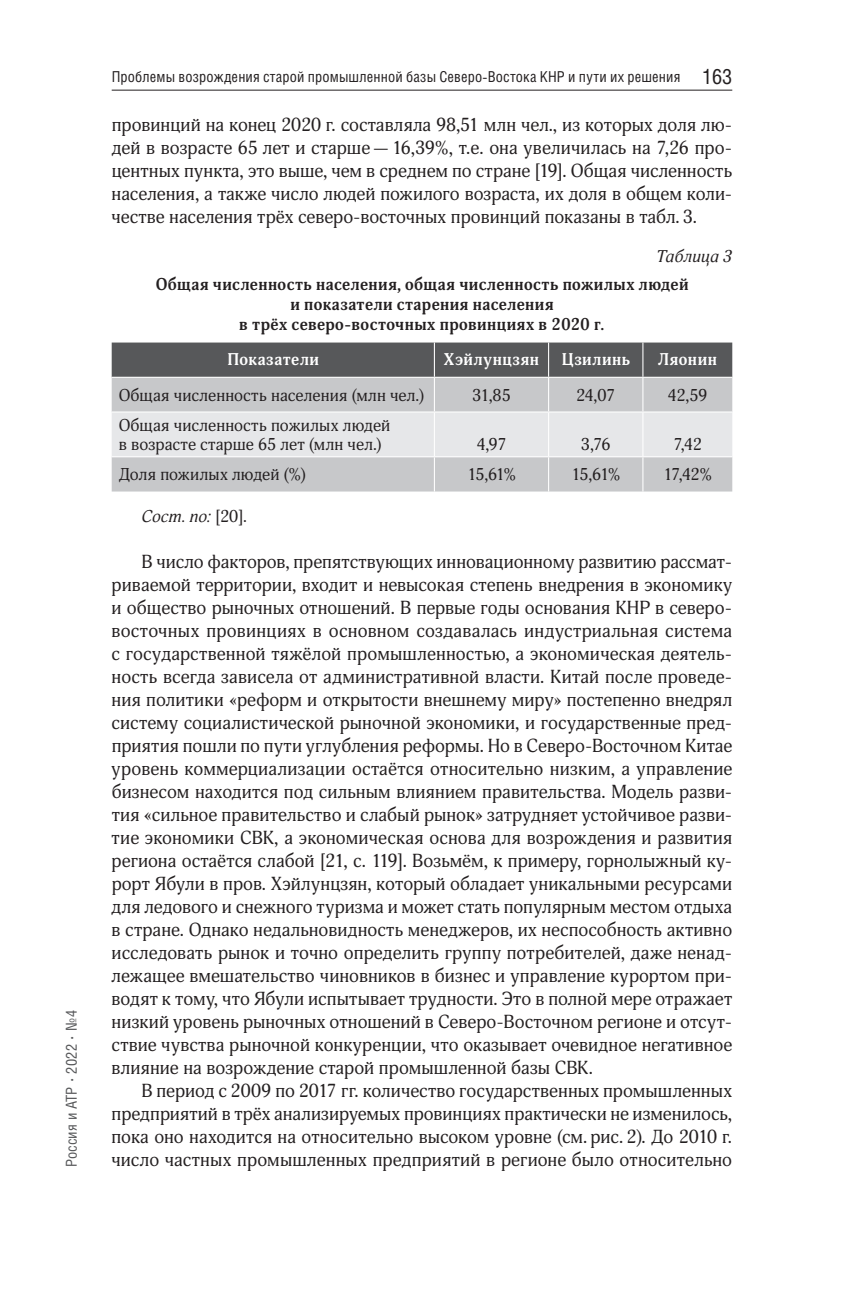
<style>
.page{position:relative;width:844px;height:1290px;background:#fff}
.page>*{position:absolute;margin:0;border:0;box-sizing:border-box;transform-origin:0 0}
.t1{font:21px "Helios Cond C";color:#231f20}
.t2{font:18.55px/22.9px "Adonis C";letter-spacing:.005em;color:#231f20;text-align:justify}
.t3{font:16.8px/18.6px "Adonis C";letter-spacing:.005em;color:#231f20}
.t4{font:700 16.8px/20.1px "Adonis C";letter-spacing:.025em;color:#231f20;text-align:center}
.t5{font:700 16.8px "Adonis C";letter-spacing:.03em;color:#fff}
.t6{font:italic 16.8px "Adonis C";letter-spacing:.005em;color:#231f20}
.t7{font:15.05px "Helios Cond C";letter-spacing:.01em;color:#231f20}
.t8{font:15.05px "Helios Cond C";letter-spacing:.005em;color:#57585a}
.s1{font-family:"Cambria";font-size:15.58px}
.s2{font-style:normal}
</style>
<div class="page">
<hr style="left:112px;top:90px;width:620px;height:1px;background:#231f20">
<div style="left:112px;top:342px;width:620px;height:35px;background:#57585a"></div>
<div style="left:112px;top:378px;width:620px;height:113px;background:#c7c8ca"></div>
<div style="left:112px;top:412px;width:620px;height:44px;background:#e6e7e9"></div>
<hr style="left:434px;top:342px;width:1px;height:35px;background:#fff">
<hr style="left:548px;top:342px;width:1px;height:35px;background:#fff">
<hr style="left:642px;top:342px;width:1px;height:35px;background:#fff">
<hr style="left:434px;top:378px;width:1px;height:33px;background:#fff">
<hr style="left:548px;top:378px;width:1px;height:33px;background:#fff">
<hr style="left:642px;top:378px;width:1px;height:33px;background:#fff">
<hr style="left:112px;top:411px;width:322px;height:1px;background:#fff">
<hr style="left:434px;top:411px;width:114px;height:1px;background:#fff">
<hr style="left:434px;top:412px;width:1px;height:44px;background:#fff">
<hr style="left:548px;top:411px;width:94px;height:1px;background:#fff">
<hr style="left:548px;top:412px;width:1px;height:44px;background:#fff">
<hr style="left:642px;top:411px;width:90px;height:1px;background:#fff">
<hr style="left:642px;top:412px;width:1px;height:44px;background:#fff">
<hr style="left:112px;top:456px;width:322px;height:1px;background:#fff">
<hr style="left:434px;top:456px;width:114px;height:1px;background:#fff">
<hr style="left:434px;top:457px;width:1px;height:34px;background:#fff">
<hr style="left:548px;top:456px;width:94px;height:1px;background:#fff">
<hr style="left:548px;top:457px;width:1px;height:34px;background:#fff">
<hr style="left:642px;top:456px;width:90px;height:1px;background:#fff">
<hr style="left:642px;top:457px;width:1px;height:34px;background:#fff">
<p class="t8" style="left:62px;top:1167px;width:159px;rotate:-90deg">Россия и АТР <span class="s1">·</span> 2022 <span class="s1">·</span> №4</p>
<p class="t7" style="left:112px;top:68px;width:570px">Проблемы возрождения старой промышленной базы Северо-Востока КНР и пути их решения</p>
<p class="t1" style="left:701px;top:64px;width:32px">163</p>
<p class="t2" style="left:112px;top:114px;width:622px">провинций на конец 2020 г. составляла 98,51 млн чел., из которых доля лю&shy;дей в возрасте 65 лет и старше — 16,39%, т.е. она увеличилась на 7,26 про&shy;центных пункта, это выше, чем в среднем по стране [19]. Общая численность населения, а также число людей пожилого возраста, их доля в общем коли&shy;честве населения трёх северо-восточных провинций показаны в табл. 3.</p>
<p class="t6" style="left:656px;top:247px;width:77px">Таб-ли-ца 3</p>
<p class="t4" style="left:155px;top:274px;width:534px">Общая численность населения, общая численность пожилых людей и показатели старения населения<br>в трёх северо-восточных провинциях в 2020 г.</p>
<p class="t5" style="left:227px;top:350px;width:93px">Показатели</p>
<p class="t5" style="left:444px;top:350px;width:96px">Хэйлунцзян</p>
<p class="t5" style="left:561px;top:350px;width:70px">Цзилинь</p>
<p class="t5" style="left:658px;top:350px;width:60px">Ляонин</p>
<p class="t3" style="left:119px;top:386px;width:306px">Общая численность населения (млн чел.)</p>
<p class="t3" style="left:472px;top:386px;width:40px">31,85</p>
<p class="t3" style="left:576px;top:386px;width:41px">24,07</p>
<p class="t3" style="left:667px;top:386px;width:41px">42,59</p>
<p class="t3" style="left:119px;top:416px;width:273px">Общая численность пожилых людей в возрасте старше 65 лет (млн чел.)</p>
<p class="t3" style="left:476px;top:435px;width:32px">4,97</p>
<p class="t3" style="left:580px;top:435px;width:31px">3,76</p>
<p class="t3" style="left:673px;top:435px;width:30px">7,42</p>
<p class="t3" style="left:119px;top:465px;width:188px">Доля пожилых людей (%)</p>
<p class="t3" style="left:467px;top:465px;width:50px">15,61%</p>
<p class="t3" style="left:571px;top:465px;width:50px">15,61%</p>
<p class="t3" style="left:663px;top:465px;width:49px">17,42%</p>
<p class="t6" style="left:141px;top:506px;width:107px">Сост. по: <span class="s2">[20].</span></p>
<p class="t2" style="left:111px;top:551px;width:622px;text-align:left;text-indent:30px">В число факторов, препятствующих инновационному развитию рассмат&shy;риваемой территории, входит и невысокая степень внедрения в экономику и общество рыночных отношений. В первые годы основания КНР в северо&shy;восточных провинциях в основном создавалась индустриальная система с государственной тяжёлой промышленностью, а экономическая деятель&shy;ность всегда зависела от административной власти. Китай после проведе&shy;ния политики «реформ и открытости внешнему миру» постепенно внедрял систему социалистической рыночной экономики, и государственные пред&shy;приятия пошли по пути углубления реформы. Но в Северо-Восточном Китае уровень коммерциализации остаётся относительно низким, а управление бизнесом находится под сильным влиянием правительства. Модель разви&shy;тия «сильное правительство и слабый рынок» затрудняет устойчивое разви&shy;тие экономики СВК, а экономическая основа для возрождения и развития региона остаётся слабой [21, c. 119]. Возьмём, к примеру, горнолыжный ку&shy;рорт Ябули в пров. Хэйлунцзян, который обладает уникальными ресурсами для ледового и снежного туризма и может стать популярным местом отдыха в стране. Однако недальновидность менеджеров, их неспособность активно исследовать рынок и точно определить группу потребителей, даже ненад&shy;лежащее вмешательство чиновников в бизнес и управление курортом при&shy;водят к тому, что Ябули испытывает трудности. Это в полной мере отражает низкий уровень рыночных отношений в Северо-Восточном регионе и отсут&shy;ствие чувства рыночной конкуренции, что оказывает очевидное негативное влияние на возрождение старой промышленной базы СВК.</p>
<p class="t2" style="left:111px;top:1079px;width:622px;text-indent:30px">В период с 2009 по 2017 гг. количество государственных промышленных предприятий в трёх анализируемых провинциях практически не изменилось, пока оно находится на относительно высоком уровне (см. рис. 2). До 2010 г. число частных промышленных предприятий в регионе было относительно</p>
</div>
